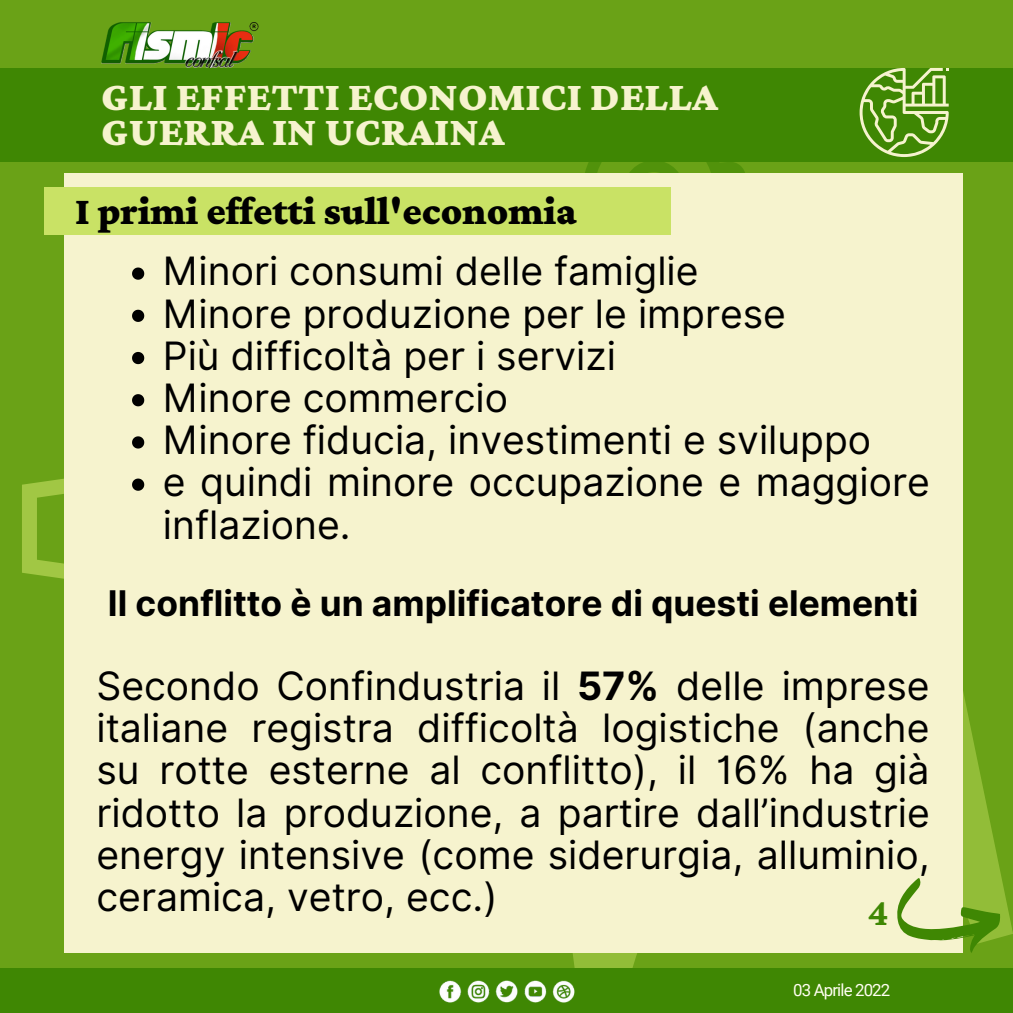
<style>
.page{position:relative;width:1013px;height:1013px;background:#fff}
.page>*{position:absolute;margin:0;border:0;box-sizing:border-box;transform-origin:0 0}
.t1{font:900 41.88px/34.8px "Crimson Pro";color:#f6f3ce}
.t2{font:900 40.25px "Crimson Pro";color:#000}
.t3{font:700 39.38px "Crimson Pro";color:#3f8703}
.t4{font:39.12px/42.2px "Inter";color:#000}
.t5{font:700 35.38px "Inter";color:#000}
.t6{font:16.88px "Roboto";letter-spacing:-.05em;color:#fffef1}
.s1{font-weight:700}
</style>
<div class="page">
<div style="left:0;top:0;width:1012px;height:1012px;background:#6aa217"></div>
<svg style="left:572px;top:680px;width:440px;height:288px"></svg>
<div style="left:0;top:968px;width:1012px;height:44px;background:#3f8703"></div>
<svg style="left:534px;top:162px;width:213px;height:12px"></svg>
<svg style="left:22px;top:478px;width:42px;height:101px;fill:#99c13e"></svg>
<div style="left:64px;top:174px;width:898px;height:779px;background:#f6f3ce"></div>
<img style="left:101px;top:22px;width:158px;height:46px">
<img style="left:439px;top:980px;width:135px;height:22px">
<div style="left:0;top:68px;width:1012px;height:94px;background:#3f8703"></div>
<svg style="left:859px;top:68px;width:89px;height:89px"></svg>
<svg style="left:897px;top:878px;width:103px;height:75px"></svg>
<div style="left:44px;top:187px;width:626px;height:47px;background:#c9e265"></div>
<svg style="left:132px;top:267px;width:12px;height:13px"></svg>
<svg style="left:132px;top:310px;width:12px;height:12px"></svg>
<svg style="left:132px;top:352px;width:12px;height:12px"></svg>
<svg style="left:132px;top:394px;width:12px;height:12px"></svg>
<svg style="left:132px;top:436px;width:12px;height:12px"></svg>
<svg style="left:132px;top:478px;width:12px;height:13px"></svg>
<p class="t1" style="left:101px;top:79px;width:618px">GLI EFFETTI ECONOMICI DELLA<br>GUERRA IN UCRAINA</p>
<p class="t2" style="left:75px;top:188px;width:503px">I primi effetti sull'economia</p>
<p class="t4" style="left:163px;top:250px;width:537px">Minori consumi delle famiglie</p>
<p class="t4" style="left:163px;top:292px;width:624px">Minore produzione per le imprese</p>
<p class="t4" style="left:163px;top:334px;width:454px">Più difficoltà per i servizi</p>
<p class="t4" style="left:163px;top:376px;width:347px">Minore commercio</p>
<p class="t4" style="left:163px;top:419px;width:710px">Minore fiducia, investimenti e sviluppo</p>
<p class="t4" style="left:163px;top:461px;width:768px">e quindi minore occupazione e maggiore inflazione.</p>
<p class="t5" style="left:108px;top:582px;width:812px">Il conflitto è un amplificatore di questi elementi</p>
<p class="t4" style="left:96px;top:664px;width:834px;text-align:justify">Secondo Confindustria il <span class="s1">57%</span> delle imprese italiane registra difficoltà logistiche (anche su rotte esterne al conflitto), il 16% ha già ridotto la produzione, a partire dall’industrie energy intensive (come siderurgia, alluminio, ceramica, vetro, ecc.)</p>
<p class="t3" style="left:867px;top:889px;width:23px">4</p>
<p class="t6" style="left:793px;top:980px;width:99px">03 Aprile 2022</p>
</div>
